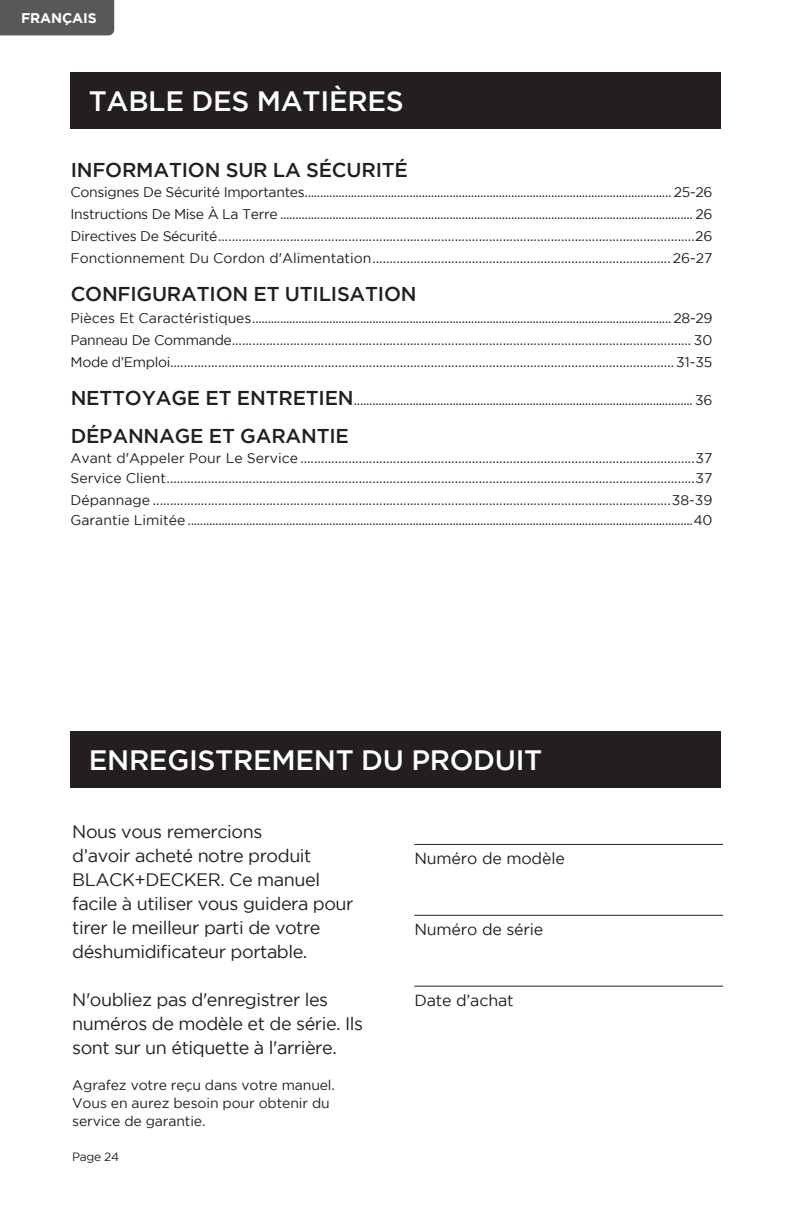
<style>
.page{position:relative;width:792px;height:1224px;background:#fff}
.page>*{position:absolute;margin:0;border:0;box-sizing:border-box;transform-origin:0 0}
.t1{font:500 28px "Gotham";letter-spacing:-.01em;color:#fff}
.t2{font:500 20px "Gotham";letter-spacing:-.01em;color:#231f20}
.t3{font:18px/24px "Gotham";letter-spacing:-.025em;color:#231f20}
.t4{font:16px "Gotham";letter-spacing:-.01em;color:#231f20}
.t5{font:14px/22px "Gotham";color:#231f20}
.t6{font:700 14px "Gotham";letter-spacing:-.01em;color:#fff}
.t7{font:12px "Gotham";letter-spacing:-.025em;color:#231f20}
.s1{font-weight:500;font-size:20px}
</style>
<div class="page">
<div style="left:0;top:0;width:114px;height:35px;background:#57585a"></div>
<hr style="left:414px;top:844px;width:309px;height:1px;background:#231f20">
<hr style="left:414px;top:915px;width:309px;height:1px;background:#231f20">
<hr style="left:414px;top:986px;width:309px;height:1px;background:#231f20">
<div style="left:71px;top:732px;width:650px;height:56px;background:#231f20"></div>
<div style="left:71px;top:72px;width:650px;height:57px;background:#231f20"></div>
<p class="t6" style="left:21px;top:10px;width:77px">FRANÇAIS</p>
<h1 class="t1" style="left:89px;top:85px;width:317px">TABLE DES MATIÈRES</h1>
<h2 class="t2" style="left:71px;top:158px;width:339px">INFORMATION SUR LA SÉCURITÉ</h2>
<p class="t5" style="left:71px;top:180px;width:643px;text-align:justify">Consignes De Sécurité Importantes....................................................................................................................... 25-26<br>Instructions De Mise À La Terre ...................................................................................................................................... 26<br>Directives De Sécurité...........................................................................................................................................26<br>Fonctionnement Du Cordon d'Alimentation.......................................................................................26-27</p>
<h2 class="t2" style="left:71px;top:282px;width:347px">CONFIGURATION ET UTILISATION</h2>
<p class="t5" style="left:71px;top:306px;width:643px;text-align:justify">Pièces Et Caractéristiques........................................................................................................................................ 28-29<br>Panneau De Commande...................................................................................................................................... 30<br>Mode d’Emploi...................................................................................................................................................31-35</p>
<p class="t5" style="left:71px;top:388px;width:643px"><span class="s1">NETTOYAGE ET ENTRETIEN</span>.............................................................................................................. 36</p>
<h2 class="t2" style="left:71px;top:424px;width:280px">DÉPANNAGE ET GARANTIE</h2>
<p class="t5" style="left:71px;top:447px;width:643px;line-height:20px">Avant d'Appeler Pour Le Service ...................................................................................................................37<br>Service Client..........................................................................................................................................................37</p>
<p class="t5" style="left:71px;top:489px;width:643px;line-height:20px">Dépannage .......................................................................................................................................................38-39<br>Garantie Limitée ....................................................................................................................................................................40</p>
<h1 class="t1" style="left:89px;top:744px;width:455px">ENREGISTREMENT DU PRODUIT</h1>
<p class="t3" style="left:72px;top:820px;width:283px">Nous vous remercions<br>d’avoir acheté notre produit<br>BLACK+DECKER. Ce manuel facile à utiliser vous guidera pour tirer le meilleur parti de votre déshumidificateur portable.</p>
<p class="t3" style="left:72px;top:988px;width:292px">N'oubliez pas d'enregistrer les numéros de modèle et de série. Ils sont sur un étiquette à l'arrière.</p>
<p class="t5" style="left:72px;top:1076px;width:264px;line-height:18px">Agrafez votre reçu dans votre manuel.<br>Vous en aurez besoin pour obtenir du service de garantie.</p>
<p class="t7" style="left:72px;top:1150px;width:49px">Page 24</p>
<p class="t4" style="left:414px;top:850px;width:152px">Numéro de modèle</p>
<p class="t4" style="left:414px;top:921px;width:131px">Numéro de série</p>
<p class="t4" style="left:414px;top:992px;width:101px">Date d’achat</p>
</div>
